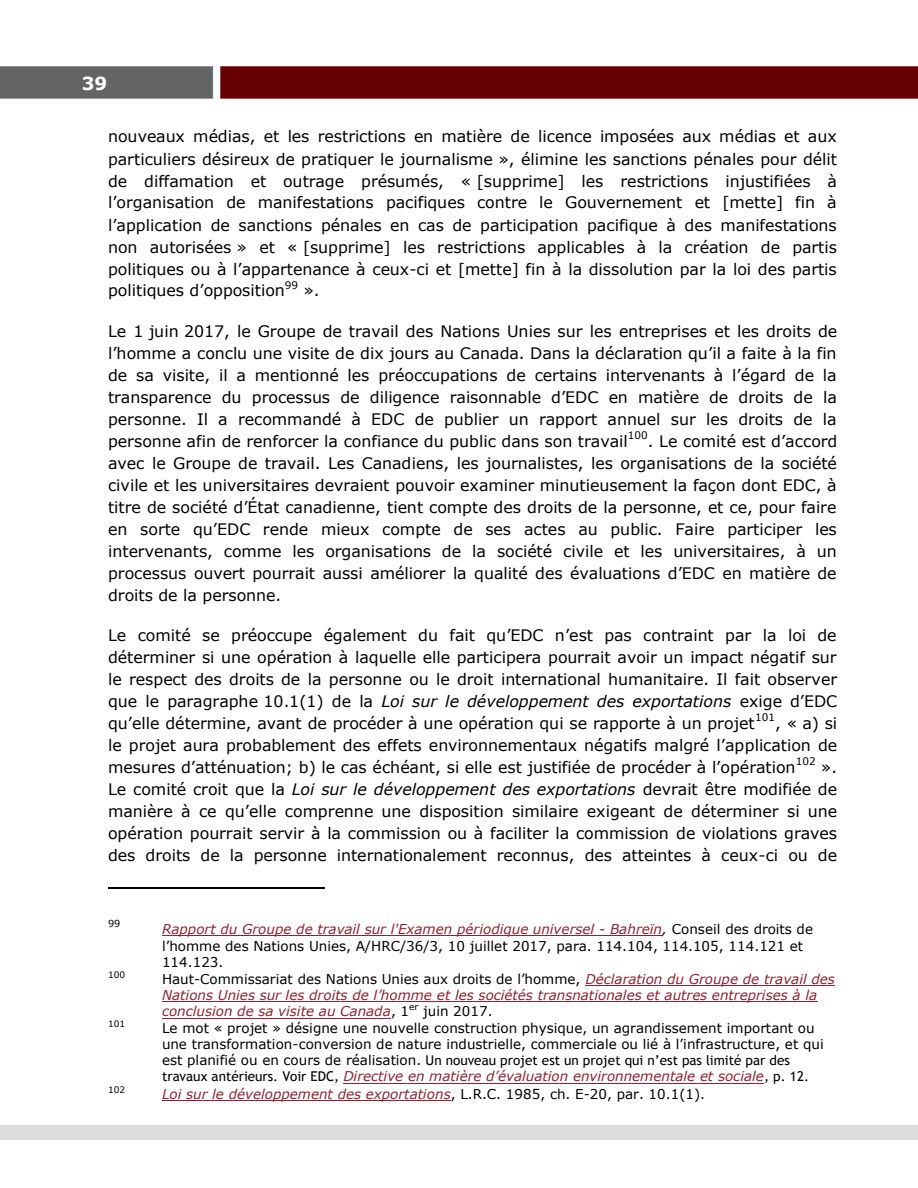
<style>
.page{position:relative;width:918px;height:1188px;background:#fff}
.page>*{position:absolute;margin:0;border:0;box-sizing:border-box;transform-origin:0 0}
.t1{font:700 18px "Verdana";color:#fff}
.t2{font:15.9px/22px "Verdana";color:#000;text-align:justify}
.t3{font:13.5px/16.2px "Verdana";color:#000}
.t4{font:italic 13.5px/16.4px "Verdana";color:#8b2332}
.t5{font:10.5px "Verdana";color:#000}
.t6{font:9.75px "Verdana";color:#000}
.t7{font:9px "Verdana";letter-spacing:.005em;color:#000}
.s1{font-style:italic}
.s2{font-style:italic;color:#8b2332}
.s3{font-style:normal;color:#000}
.s4{font-family:"Trebuchet MS"}
</style>
<div class="page">
<img style="left:0;top:67px;width:918px;height:32px">
<div style="left:0;top:1126px;width:918px;height:14px;background:#dcdcdc"></div>
<hr style="left:108px;top:887px;width:216px;height:1px;background:#000">
<hr style="left:162px;top:935px;width:500px;height:1px;background:#8b2332">
<hr style="left:585px;top:985px;width:250px;height:1px;background:#8b2332">
<hr style="left:162px;top:1001px;width:656px;height:1px;background:#8b2332">
<hr style="left:162px;top:1018px;width:229px;height:1px;background:#8b2332">
<hr style="left:343px;top:1083px;width:421px;height:1px;background:#8b2332">
<hr style="left:162px;top:1100px;width:289px;height:1px;background:#8b2332">
<p class="t1" style="left:82px;top:72px;width:27px">39</p>
<p class="t2" style="left:108px;top:125px;width:731px">nouveaux médias, et les restrictions en matière de licence imposées aux médias et aux particuliers désireux de pratiquer le journalisme », élimine les sanctions pénales pour délit de diffamation et outrage présumés, « [supprime] les restrictions injustifiées à l’organisation de manifestations pacifiques contre le Gouvernement et [mette] fin à l’application de sanctions pénales en cas de participation pacifique à des manifestations non autorisées » et « [supprime] les restrictions applicables à la création de partis politiques ou à l’appartenance à ceux-ci et [mette] fin à la dissolution par la loi des partis politiques d’opposition</p>
<p class="t5" style="left:285px;top:278px;width:15px">99</p>
<p class="t2" style="left:304px;top:279px;width:18px">».</p>
<p class="t2" style="left:108px;top:319px;width:731px">Le 1 juin 2017, le Groupe de travail des Nations Unies sur les entreprises et les droits de l’homme a conclu une visite de dix jours au Canada. Dans la déclaration qu’il a faite à la fin de sa visite, il a mentionné les préoccupations de certains intervenants à l’égard de la transparence du processus de diligence raisonnable d’EDC en matière de droits de la personne. Il a recommandé à EDC de publier un rapport annuel sur les droits de la personne afin de renforcer la confiance du public dans son travail</p>
<p class="t5" style="left:628px;top:429px;width:21px">100</p>
<p class="t2" style="left:108px;top:429px;width:731px;text-indent:540px">. Le comité est d’accord avec le Groupe de travail. Les Canadiens, les journalistes, les organisations de la société civile et les universitaires devraient pouvoir examiner minutieusement la façon dont EDC, à titre de société d’État canadienne, tient compte des droits de la personne, et ce, pour faire en sorte qu’EDC rende mieux compte de ses actes au public. Faire participer les intervenants, comme les organisations de la société civile et les universitaires, à un processus ouvert pourrait aussi améliorer la qualité des évaluations d’EDC en matière de droits de la personne.</p>
<p class="t2" style="left:108px;top:623px;width:731px">Le comité se préoccupe également du fait qu’EDC n’est pas contraint par la loi de déterminer si une opération à laquelle elle participera pourrait avoir un impact négatif sur le respect des droits de la personne ou le droit international humanitaire. Il fait observer que le paragraphe 10.1(1) de la <span class="s1">Loi sur le développement des exportations</span> exige d’EDC qu’elle détermine, avant de procéder à une opération qui se rapporte à un projet</p>
<p class="t5" style="left:755px;top:711px;width:21px">101</p>
<p class="t2" style="left:108px;top:712px;width:731px;text-indent:667px">, « a) si le projet aura probablement des effets environnementaux négatifs malgré l’application de mesures d’atténuation; b) le cas échéant, si elle est justifiée de procéder à l’opération</p>
<p class="t5" style="left:796px;top:755px;width:21px">102</p>
<p class="t2" style="left:108px;top:755px;width:731px;text-indent:713px">».<br>Le comité croit que la <span class="s1">Loi sur le développement des exportations</span> devrait être modifiée de manière à ce qu’elle comprenne une disposition similaire exigeant de déterminer si une opération pourrait servir à la commission ou à faciliter la commission de violations graves des droits de la personne internationalement reconnus, des atteintes à ceux-ci ou de</p>
<p class="t6" style="left:108px;top:918px;width:14px">99</p>
<p class="t3" style="left:162px;top:921px;width:653px"><span class="s2">Rapport du Groupe de travail sur l'Examen périodique universel - Bahreïn</span><span class="s1">,</span> Conseil des droits de l’homme des Nations Unies, A/HRC/36/3, 10 juillet 2017, para. 114.104, 114.105, 114.121 et<br>114.123.</p>
<p class="t7" style="left:108px;top:969px;width:19px">100</p>
<p class="t4" style="left:162px;top:970px;width:674px"><span class="s3">Haut-Commissariat des Nations Unies aux droits de l’homme,</span> Déclaration du Groupe de travail des<br>Nations Unies sur les droits de l’homme et les sociétés transnationales et autres entreprises à la conclusion de sa visite au Canada<span class="s3">, 1</span><sup>er</sup> <span class="s3">juin 2017.</span></p>
<p class="t7" style="left:108px;top:1018px;width:19px">101</p>
<p class="t3" style="left:162px;top:1020px;width:663px">Le mot « projet » désigne une nouvelle construction physique, un agrandissement important ou une transformation-conversion de nature industrielle, commerciale ou lié à l’infrastructure, et qui est planifié ou en cours de réalisation. <span class="s4">Un nouveau projet est un projet qui n’est pas limité par des travaux antérieurs. Voir EDC,</span> <span class="s2">Directive en matière d’évaluation environnementale et sociale</span><span class="s4">, p. 12.</span></p>
<p class="t7" style="left:108px;top:1084px;width:19px">102</p>
<p class="t4" style="left:162px;top:1085px;width:545px">Loi sur le développement des exportations<span class="s3">, L.R.C. 1985, ch. E-20, par. 10.1(1).</span></p>
</div>
